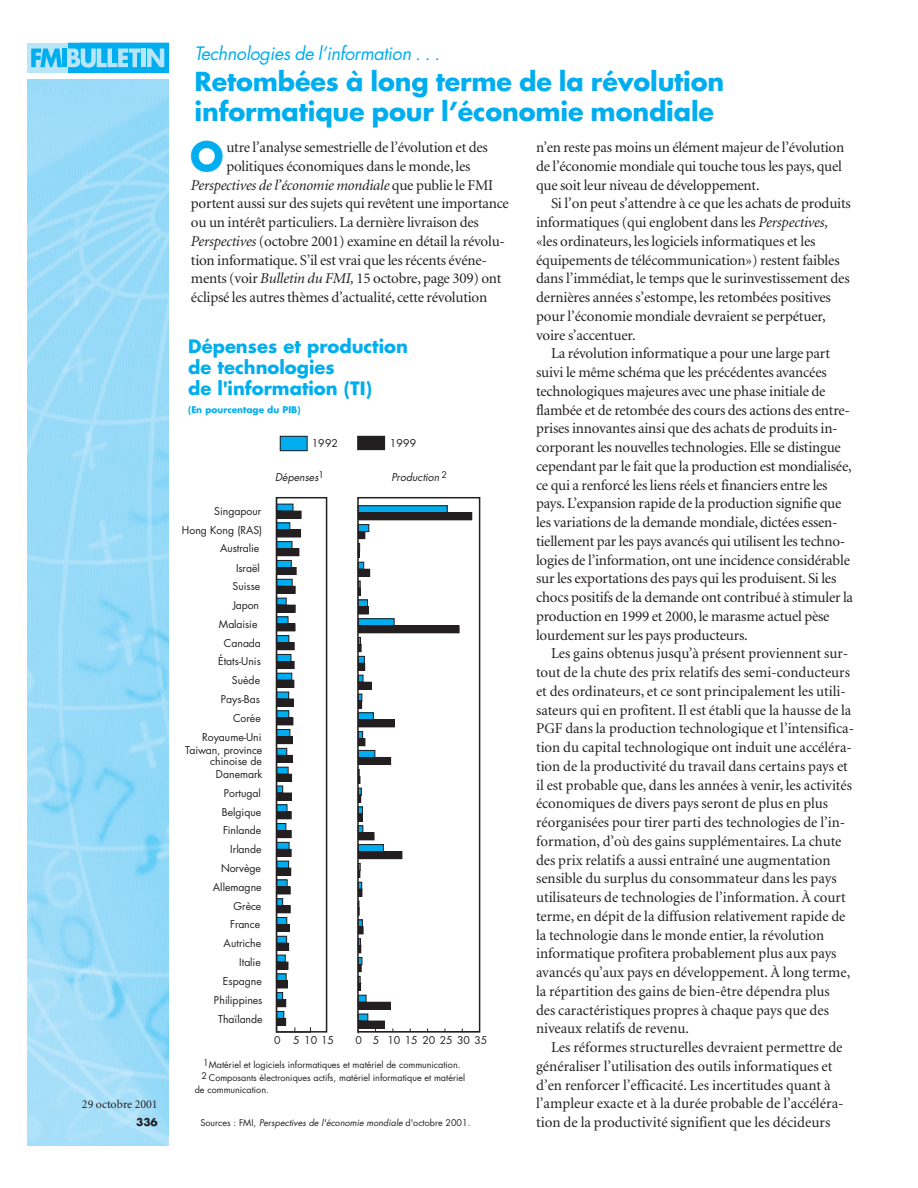
<style>
.page{position:relative;width:918px;height:1188px;background:#fff}
.page>*{position:absolute;margin:0;border:0;box-sizing:border-box;transform-origin:0 0}
.t1{font:700 39px "Futura";color:#00aeef}
.t2{font:700 25.5px/30.6px "Futura";letter-spacing:-.005em;color:#00aeef}
.t3{font:700 18px/21px "Futura";color:#00aeef}
.t4{font:italic 18px "Futura";letter-spacing:-.02em;color:#00aeef}
.t5{font:15px/18.8px "Minion";letter-spacing:-.01em;color:#231f20}
.t6{font:italic 15px "Minion";letter-spacing:-.015em;color:#231f20}
.t7{font:12px "Minion";color:#231f20}
.t8{font:10.5px/18.8px "Futura";color:#231f20;text-align:right}
.t9{font:italic 10.5px "Futura";color:#231f20}
.t10{font:700 10.5px "Futura";color:#231f20}
.t11{font:9px/12.9px "Futura";color:#231f20}
.t12{font:italic 9px "Futura";color:#231f20}
.t13{font:700 9px "Futura";color:#00aeef}
.s1{font-style:normal}
.s2{font-style:italic}
</style>
<div class="page">
<div style="left:67px;top:43px;width:101px;height:29px;background:#00aeef"></div>
<div style="left:27px;top:43px;width:40px;height:29px;background:#b8e5fa"></div>
<svg style="left:31px;top:49px;width:134px;height:19px"></svg>
<hr style="left:63px;top:49px;width:4px;height:18px;background:#00aeef">
<img style="left:27px;top:79px;width:141px;height:1067px">
<div style="left:280px;top:436px;width:27px;height:15px;background:#00aeef"></div>
<div style="left:280px;top:436px;width:27px;height:15px;border:1px solid #231f20"></div>
<div style="left:358px;top:436px;width:27px;height:14px;background:#231f20"></div>
<svg style="left:275px;top:497px;width:206px;height:536px"></svg>
<p class="t7" style="left:82px;top:1100px;width:77px">29 octobre 2001</p>
<p class="t10" style="left:136px;top:1118px;width:23px">336</p>
<p class="t4" style="left:195px;top:45px;width:247px">Technologies de l’information . . .</p>
<h2 class="t2" style="left:195px;top:68px;width:531px">Retombées à long terme de la révolution informatique pour l’économie mondiale</h2>
<h1 class="t1" style="left:190px;top:138px;width:35px">O</h1>
<p class="t5" style="left:226px;top:139px;width:263px">utre l’analyse semestrielle de l’évolution et des</p>
<p class="t5" style="left:226px;top:158px;width:246px">politiques économiques dans le monde, les</p>
<p class="t6" style="left:191px;top:179px;width:304px">Perspectives de l’économie mondiale <span class="s1">que publie le FMI</span></p>
<p class="t5" style="left:191px;top:195px;width:319px">portent aussi sur des sujets qui revêtent une importance</p>
<p class="t5" style="left:191px;top:214px;width:290px">ou un intérêt particuliers. La dernière livraison des</p>
<p class="t5" style="left:191px;top:233px;width:316px"><span class="s2">Perspectives</span> (octobre 2001) examine en détail la révolu-</p>
<p class="t5" style="left:191px;top:252px;width:298px">tion informatique. S’il est vrai que les récents événe-</p>
<p class="t5" style="left:191px;top:270px;width:312px">ments (voir <span class="s2">Bulletin du FMI,</span> 15 octobre, page 309) ont</p>
<p class="t5" style="left:191px;top:289px;width:298px">éclipsé les autres thèmes d’actualité, cette révolution</p>
<p class="t3" style="left:188px;top:337px;width:221px">Dépenses et production de technologies<br>de l'information (TI)</p>
<p class="t13" style="left:188px;top:405px;width:114px">(En pourcentage du PIB)</p>
<p class="t8" style="left:312px;top:435px;width:28px">1992</p>
<p class="t8" style="left:390px;top:435px;width:28px">1999</p>
<p class="t8" style="left:214px;top:503px;width:48px">Singapour</p>
<p class="t8" style="left:182px;top:521px;width:82px">Hong Kong (RAS)</p>
<p class="t8" style="left:220px;top:540px;width:41px">Australie</p>
<p class="t8" style="left:236px;top:559px;width:25px">Israël</p>
<p class="t8" style="left:233px;top:578px;width:29px">Suisse</p>
<p class="t8" style="left:233px;top:597px;width:28px">Japon</p>
<p class="t8" style="left:219px;top:615px;width:40px">Malaisie</p>
<p class="t8" style="left:224px;top:634px;width:39px">Canada</p>
<p class="t8" style="left:218px;top:653px;width:44px">États-Unis</p>
<p class="t8" style="left:232px;top:672px;width:30px">Suède</p>
<p class="t8" style="left:221px;top:690px;width:41px">Pays-Bas</p>
<p class="t8" style="left:233px;top:710px;width:29px">Corée</p>
<p class="t8" style="left:202px;top:728px;width:61px">Royaume-Uni</p>
<p class="t8" style="left:213px;top:766px;width:51px">Danemark<br>Portugal<br>Belgique<br>Finlande<br>Irlande<br>Norvège<br>Allemagne<br>Grèce<br>France<br>Autriche<br>Italie<br>Espagne<br>Philippines<br>Thaïlande</p>
<p class="t8" style="left:185px;top:746px;width:79px;line-height:10.8px">Taiwan, province chinoise de</p>
<p class="t9" style="left:275px;top:472px;width:50px">Dépenses<sup>1</sup></p>
<p class="t11" style="left:441px;top:469px;width:7px">2</p>
<p class="t9" style="left:391px;top:472px;width:49px">Production</p>
<p class="t8" style="left:274px;top:1031px;width:61px">0 5 10 15</p>
<p class="t8" style="left:355px;top:1031px;width:133px">0 5 10 15 20 25 30 35</p>
<p class="t11" style="left:202px;top:1056px;width:8px;line-height:13.4px">1<br>2</p>
<p class="t11" style="left:209px;top:1059px;width:258px">Matériel et logiciels informatiques et matériel de communication.<br>Composants électroniques actifs, matériel informatique et matériel</p>
<p class="t11" style="left:195px;top:1084px;width:76px">de communication.</p>
<p class="t12" style="left:200px;top:1118px;width:272px"><span class="s1">Sources : FMI,</span> Perspectives de l'économie mondiale <span class="s1">d'octobre 2001.</span></p>
<p class="t5" style="left:536px;top:139px;width:310px">n’en reste pas moins un élément majeur de l’évolution de l’économie mondiale qui touche tous les pays, quel que soit leur niveau de développement.</p>
<p class="t5" style="left:536px;top:195px;width:316px;text-indent:15px">Si l’on peut s’attendre à ce que les achats de produits informatiques (qui englobent dans les <span class="s2">Perspectives, </span>«les ordinateurs, les logiciels informatiques et les équipements de télécommunication») restent faibles dans l’immédiat, le temps que le surinvestissement des dernières années s’estompe, les retombées positives pour l’économie mondiale devraient se perpétuer, voire s’accentuer.</p>
<p class="t5" style="left:536px;top:345px;width:319px;text-indent:15px">La révolution informatique a pour une large part suivi le même schéma que les précédentes avancées technologiques majeures avec une phase initiale de flambée et de retombée des cours des actions des entre&shy;prises innovantes ainsi que des achats de produits in&shy;corporant les nouvelles technologies. Elle se distingue cependant par le fait que la production est mondialisée, ce qui a renforcé les liens réels et financiers entre les pays. L’expansion rapide de la production signifie que les variations de la demande mondiale, dictées essen&shy;tiellement par les pays avancés qui utilisent les techno&shy;logies de l’information, ont une incidence considérable sur les exportations des pays qui les produisent. Si les chocs positifs de la demande ont contribué à stimuler la production en 1999 et 2000, le marasme actuel pèse lourdement sur les pays producteurs.</p>
<p class="t5" style="left:536px;top:645px;width:320px;text-indent:15px">Les gains obtenus jusqu’à présent proviennent sur&shy;tout de la chute des prix relatifs des semi-conducteurs et des ordinateurs, et ce sont principalement les utili&shy;sateurs qui en profitent. Il est établi que la hausse de la PGF dans la production technologique et l’intensifica&shy;tion du capital technologique ont induit une accéléra&shy;tion de la productivité du travail dans certains pays et il est probable que, dans les années à venir, les activités économiques de divers pays seront de plus en plus réorganisées pour tirer parti des technologies de l’in&shy;formation, d’où des gains supplémentaires. La chute des prix relatifs a aussi entraîné une augmentation sensible du surplus du consommateur dans les pays utilisateurs de technologies de l’information. À court terme, en dépit de la diffusion relativement rapide de la technologie dans le monde entier, la révolution informatique profitera probablement plus aux pays avancés qu’aux pays en développement. À long terme, la répartition des gains de bien-être dépendra plus<br>des caractéristiques propres à chaque pays que des niveaux relatifs de revenu.</p>
<p class="t5" style="left:536px;top:1039px;width:309px;text-indent:15px">Les réformes structurelles devraient permettre de généraliser l’utilisation des outils informatiques et d’en renforcer l’efficacité. Les incertitudes quant à l’ampleur exacte et à la durée probable de l’accéléra&shy;tion de la productivité signifient que les décideurs</p>
</div>
